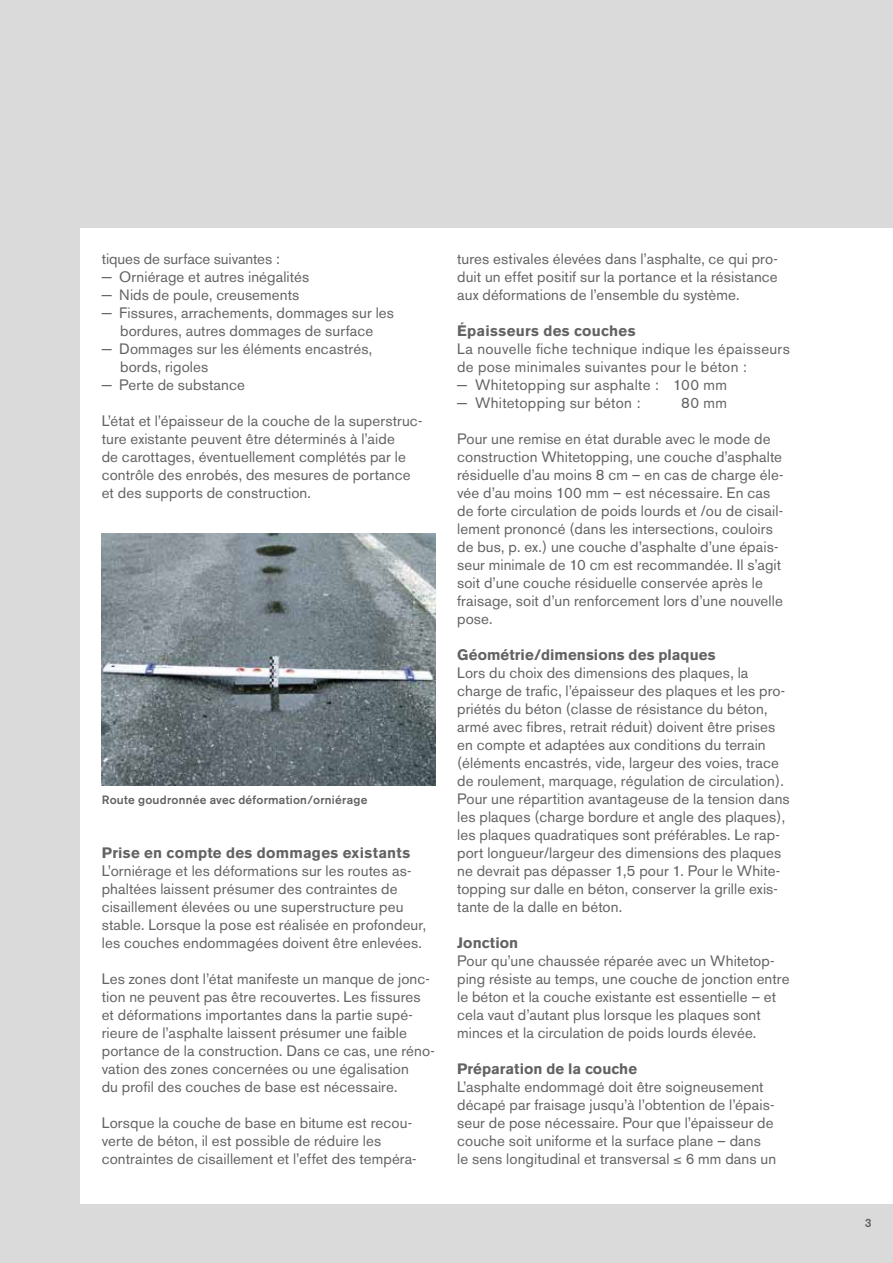
<style>
.page{position:relative;width:893px;height:1263px;background:#dadada}
.page>*{position:absolute;margin:0;border:0;box-sizing:border-box;transform-origin:0 0}
.t1{font:15px/18px "Akzidenz Grotesk BE";letter-spacing:.01em;color:#646363}
.t2{font:700 15px "Akzidenz Grotesk BE";letter-spacing:.015em;color:#646363}
.t3{font:500 12px "Akzidenz Grotesk BE";letter-spacing:.02em;color:#646363}
</style>
<div class="page">
<div style="left:80px;top:228px;width:813px;height:975px;background:#fff"></div>
<img style="left:102px;top:534px;width:334px;height:252px">
<p class="t1" style="left:102px;top:250px;width:180px">tiques de surface suivantes :</p>
<p class="t1" style="left:102px;top:268px;width:209px">− Orniérage et autres inégalités</p>
<p class="t1" style="left:102px;top:286px;width:199px">− Nids de poule, creusements</p>
<p class="t1" style="left:102px;top:304px;width:294px">− Fissures, arrachements, dommages sur les</p>
<p class="t1" style="left:120px;top:322px;width:255px">bordures, autres dommages de surface</p>
<p class="t1" style="left:102px;top:340px;width:272px">− Dommages sur les éléments encastrés,</p>
<p class="t1" style="left:120px;top:358px;width:90px">bords, rigoles</p>
<p class="t1" style="left:102px;top:376px;width:145px">− Perte de substance</p>
<p class="t1" style="left:102px;top:412px;width:322px">L’état et l’épaisseur de la couche de la superstruc&shy;ture existante peuvent être déterminés à l’aide<br>de carottages, éventuellement complétés par le contrôle des enrobés, des mesures de portance et des supports de construction.</p>
<p class="t3" style="left:102px;top:793px;width:267px">Route goudronnée avec déformation/orniérage</p>
<p class="t2" style="left:102px;top:844px;width:310px">Prise en compte des dommages existants</p>
<p class="t1" style="left:102px;top:862px;width:326px">L’orniérage et les déformations sur les routes as&shy;phaltées laissent présumer des contraintes de cisaillement élevées ou une superstructure peu stable. Lorsque la pose est réalisée en profondeur, les couches endommagées doivent être enlevées.</p>
<p class="t1" style="left:102px;top:970px;width:335px">Les zones dont l’état manifeste un manque de jonc&shy;tion ne peuvent pas être recouvertes. Les fissures et déformations importantes dans la partie supé&shy;rieure de l’asphalte laissent présumer une faible portance de la construction. Dans ce cas, une réno&shy;vation des zones concernées ou une égalisation<br>du profil des couches de base est nécessaire.</p>
<p class="t1" style="left:102px;top:1114px;width:316px">Lorsque la couche de base en bitume est recou&shy;verte de béton, il est possible de réduire les contraintes de cisaillement et l’effet des tempéra-</p>
<p class="t1" style="left:457px;top:250px;width:322px;text-align:justify">tures estivales élevées dans l’asphalte, ce qui pro&shy;duit un effet positif sur la portance et la résistance aux déformations de l’ensemble du système.</p>
<p class="t2" style="left:457px;top:322px;width:180px">Épaisseurs des couches</p>
<p class="t1" style="left:457px;top:340px;width:334px">La nouvelle fiche technique indique les épaisseurs de pose minimales suivantes pour le béton :<br>− Whitetopping sur asphalte : 100 mm<br>− Whitetopping sur béton :</p>
<p class="t1" style="left:681px;top:394px;width:47px">80 mm</p>
<p class="t1" style="left:457px;top:430px;width:328px">Pour une remise en état durable avec le mode de construction Whitetopping, une couche d’asphalte résiduelle d’au moins 8 cm – en cas de charge éle&shy;vée d’au moins 100 mm – est nécessaire. En cas de forte circulation de poids lourds et /ou de cisail&shy;lement prononcé (dans les intersections, couloirs de bus, p. ex.) une couche d’asphalte d’une épais&shy;seur minimale de 10 cm est recommandée. Il s’agit soit d’une couche résiduelle conservée après le fraisage, soit d’un renforcement lors d’une nouvelle pose.</p>
<p class="t2" style="left:457px;top:646px;width:260px">Géométrie/dimensions des plaques</p>
<p class="t1" style="left:457px;top:664px;width:334px">Lors du choix des dimensions des plaques, la charge de trafic, l’épaisseur des plaques et les pro&shy;priétés du béton (classe de résistance du béton, armé avec fibres, retrait réduit) doivent être prises en compte et adaptées aux conditions du terrain (éléments encastrés, vide, largeur des voies, trace de roulement, marquage, régulation de circulation).<br>Pour une répartition avantageuse de la tension dans les plaques (charge bordure et angle des plaques), les plaques quadratiques sont préférables. Le rap&shy;port longueur/largeur des dimensions des plaques ne devrait pas dépasser 1,5 pour 1. Pour le White&shy;topping sur dalle en béton, conserver la grille exis&shy;tante de la dalle en béton.</p>
<p class="t2" style="left:457px;top:934px;width:63px">Jonction</p>
<p class="t1" style="left:457px;top:952px;width:334px">Pour qu’une chaussée réparée avec un Whitetop&shy;ping résiste au temps, une couche de jonction entre le béton et la couche existante est essentielle – et cela vaut d’autant plus lorsque les plaques sont minces et la circulation de poids lourds élevée.</p>
<p class="t2" style="left:457px;top:1060px;width:182px">Préparation de la couche</p>
<p class="t1" style="left:457px;top:1078px;width:321px">L’asphalte endommagé doit être soigneusement décapé par fraisage jusqu’à l’obtention de l’épais&shy;seur de pose nécessaire. Pour que l’épaisseur de couche soit uniforme et la surface plane – dans<br>le sens longitudinal et transversal ≤ 6 mm dans un</p>
<p class="t3" style="left:865px;top:1215px;width:8px">3</p>
</div>
